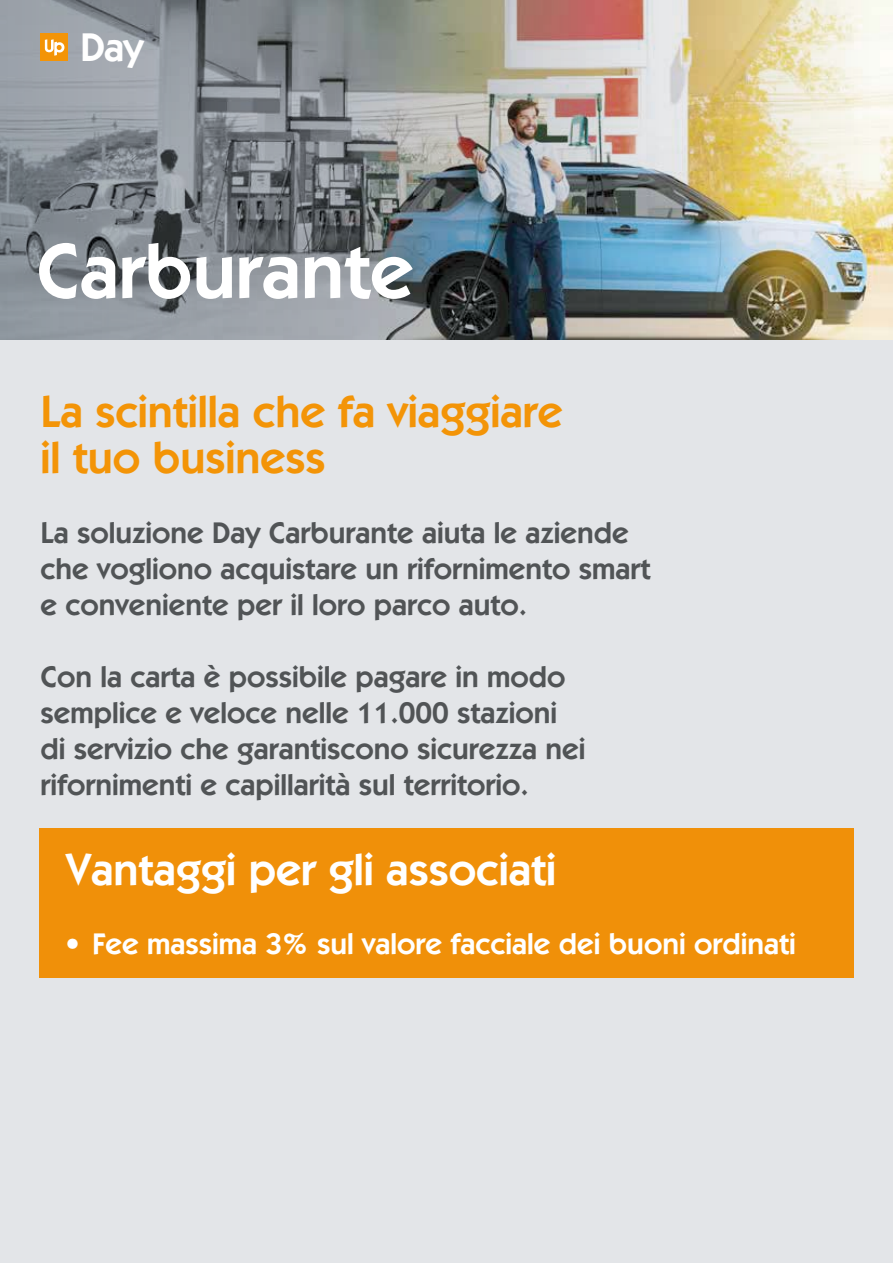
<style>
.page{position:relative;width:893px;height:1263px;background:#fff}
.page>*{position:absolute;margin:0;border:0;box-sizing:border-box;transform-origin:0 0}
.t1{font:600 78px "ITC Kabel Std";color:#fff}
.t2{font:600 45px/46.5px "ITC Kabel Std";color:#f39407}
.t3{font:600 45px "ITC Kabel Std";color:#fff}
.t4{font:600 40.35px "ITC Kabel Std";color:#fff}
.t5{font:600 30px/36px "ITC Kabel Std";color:#515456}
.t6{font:600 30px "ITC Kabel Std";color:#fff}
</style>
<div class="page">
<img style="left:0;top:0;width:893px;height:340px">
<div style="left:0;top:340px;width:893px;height:923px;background:#e3e5e8"></div>
<div style="left:40px;top:34px;width:28px;height:27px;background:#f39407"></div>
<svg style="left:45px;top:39px;width:20px;height:17px"></svg>
<div style="left:39px;top:828px;width:815px;height:150px;background:#f09009"></div>
<h3 class="t4" style="left:80px;top:24px;width:65px">Day</h3>
<h1 class="t1" style="left:36px;top:225px;width:379px">Carburante</h1>
<h2 class="t2" style="left:40px;top:388px;width:524px">La scintilla che fa viaggiare il tuo business</h2>
<p class="t5" style="left:40px;top:514px;width:612px">La soluzione Day Carburante aiuta le aziende che vogliono acquistare un rifornimento smart e conveniente per il loro parco auto.</p>
<p class="t5" style="left:40px;top:658px;width:546px">Con la carta è possibile pagare in modo semplice e veloce nelle 11.000 stazioni di servizio che garantiscono sicurezza nei rifornimenti e capillarità sul territorio.</p>
<h2 class="t3" style="left:66px;top:843px;width:492px">Vantaggi per gli associati</h2>
<p class="t6" style="left:65px;top:926px;width:732px">• Fee massima 3% sul valore facciale dei buoni ordinati</p>
</div>
